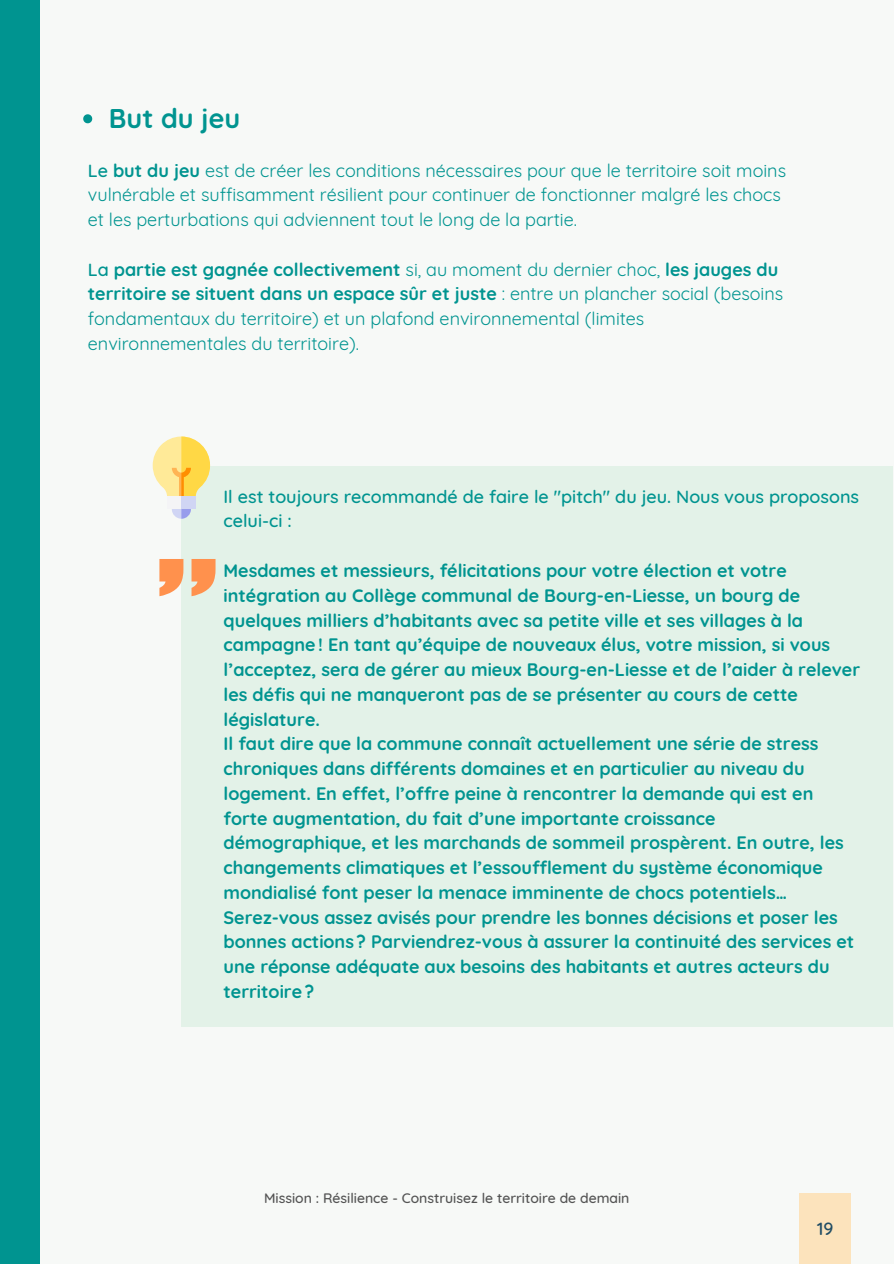
<style>
.page{position:relative;width:894px;height:1264px;background:#fff}
.page>*{position:absolute;margin:0;border:0;box-sizing:border-box;transform-origin:0 0}
.t1{font:700 27px "Quicksand";color:#009490}
.t2{font:700 18px/24.8px "Quicksand";color:#009490}
.t3{font:18px/24.8px "Quicksand";color:#009490}
.t4{font:500 18px/24.8px "Quicksand";color:#009490}
.t5{font:500 18px "Quicksand";color:#214d64}
.t6{font:500 13.95px "Quicksand";color:#545454}
.s1{font-weight:500}
.s2{font-weight:700}
</style>
<div class="page">
<div style="left:0;top:0;width:893px;height:1263px;background:#f7f9f7"></div>
<div style="left:181px;top:466px;width:711px;height:560px;background:#e3f2e8"></div>
<svg style="left:153px;top:436px;width:57px;height:82px"></svg>
<div style="left:167px;top:496px;width:29px;height:13px;background:#f4f4f6"></div>
<div style="left:181px;top:496px;width:15px;height:13px;background:#d0d5f4"></div>
<svg style="left:159px;top:559px;width:56px;height:37px"></svg>
<svg style="left:83px;top:114px;width:9px;height:9px"></svg>
<div style="left:799px;top:1193px;width:51px;height:70px;background:#fce3bc"></div>
<div style="left:0;top:0;width:39px;height:1263px;background:#009490"></div>
<p class="t1" style="left:109px;top:101px;width:133px">But du jeu</p>
<p class="t3" style="left:88px;top:157px;width:699px"><span class="s1">Le</span> <span class="s2">but du jeu</span> est de créer les conditions nécessaires pour que le territoire soit moins vulnérable et suffisamment résilient pour continuer de fonctionner malgré les chocs et les perturbations qui adviennent tout le long de la partie.</p>
<p class="t3" style="left:88px;top:256px;width:696px"><span class="s1">La</span> <span class="s2">partie est gagnée collectivement</span> si, au moment du dernier choc, <span class="s2">les jauges du territoire se situent dans un espace sûr et juste</span> : entre un plancher social (besoins fondamentaux du territoire) et un plafond environnemental (limites environnementales du territoire).</p>
<p class="t4" style="left:223px;top:483px;width:637px">Il est toujours recommandé de faire le "pitch" du jeu. Nous vous proposons celui-ci :</p>
<p class="t2" style="left:223px;top:558px;width:638px">Mesdames et messieurs, félicitations pour votre élection et votre intégration au Collège communal de Bourg-en-Liesse, un bourg de quelques milliers d’habitants avec sa petite ville et ses villages à la campagne! En tant qu’équipe de nouveaux élus, votre mission, si vous l’acceptez, sera de gérer au mieux Bourg-en-Liesse et de l’aider à relever les défis qui ne manqueront pas de se présenter au cours de cette législature.<br>Il faut dire que la commune connaît actuellement une série de stress chroniques dans différents domaines et en particulier au niveau du logement. En effet, l’offre peine à rencontrer la demande qui est en forte augmentation, du fait d’une importante croissance démographique, et les marchands de sommeil prospèrent. En outre, les changements climatiques et l’essoufflement du système économique mondialisé font peser la menace imminente de chocs potentiels… Serez-vous assez avisés pour prendre les bonnes décisions et poser les bonnes actions ? Parviendrez-vous à assurer la continuité des services et une réponse adéquate aux besoins des habitants et autres acteurs du territoire?</p>
<p class="t6" style="left:264px;top:1189px;width:367px">Mission : Résilience - Construisez le territoire de demain</p>
<p class="t5" style="left:817px;top:1217px;width:18px">19</p>
</div>
